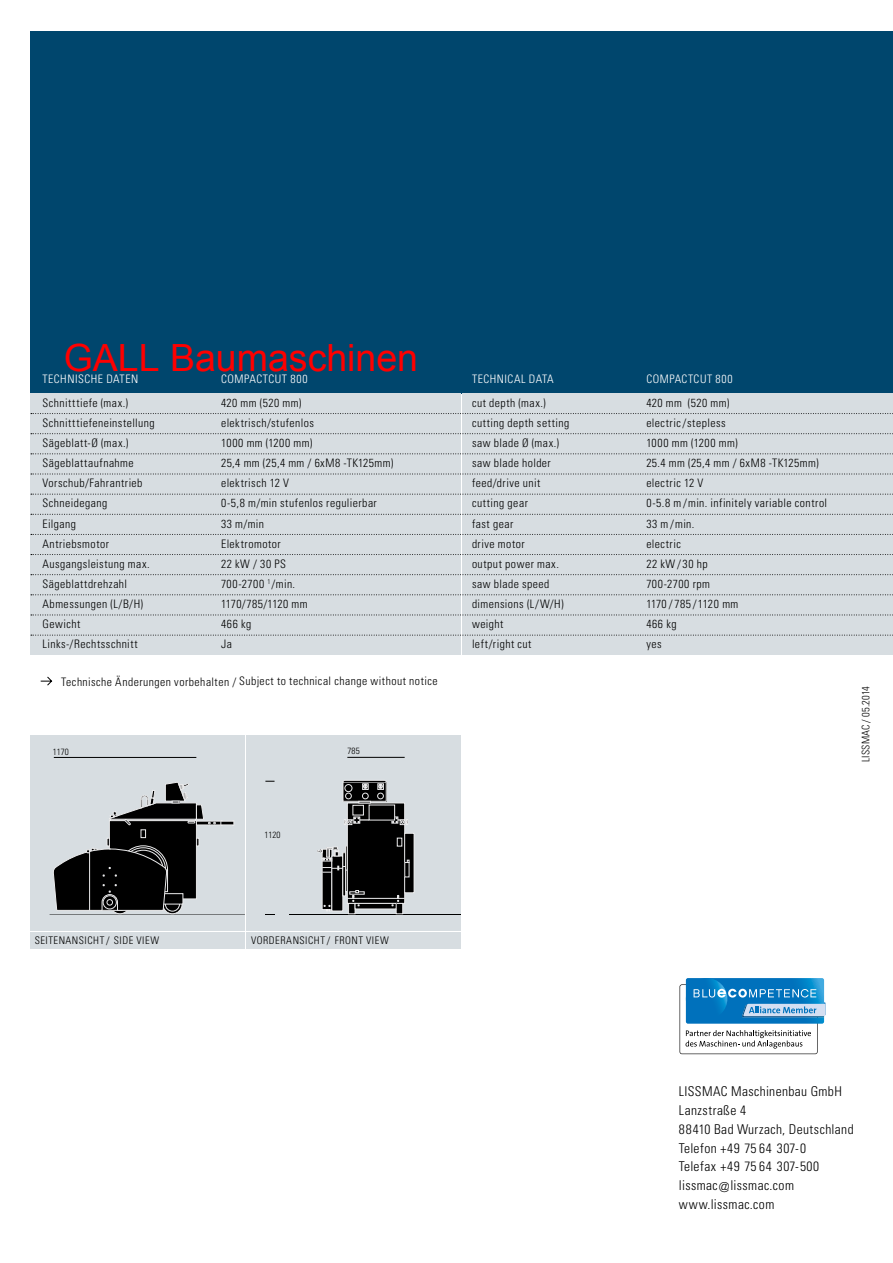
<style>
.page{position:relative;width:893px;height:1263px;background:#fff}
.page>*{position:absolute;margin:0;border:0;box-sizing:border-box;transform-origin:0 0}
.t1{font:37.5px "Arial";color:#f00}
.t2{font:300 condensed 13.5px/18.8px "Univers";letter-spacing:.03em;color:#000}
.t3{font:300 condensed 11.7px/20.1px "Univers";letter-spacing:.04em;color:#000}
.t4{font:300 condensed 11.7px "Univers";letter-spacing:.045em;color:#fff}
.t5{font:300 condensed 10.5px "Univers";letter-spacing:.04em;color:#000}
.t6{font:300 condensed 10.5px "Univers";letter-spacing:.015em;color:#000}
.t7{font:300 condensed 9px "Univers";color:#000}
</style>
<div class="page">
<div style="left:31px;top:31px;width:862px;height:362px;background:#00466d"></div>
<div style="left:31px;top:393px;width:430px;height:262px;background:#d7dde1"></div>
<div style="left:463px;top:393px;width:430px;height:262px;background:#d7dde1"></div>
<svg style="left:31px;top:635px;width:862px;height:1px"></svg>
<svg style="left:31px;top:615px;width:862px;height:1px"></svg>
<svg style="left:31px;top:594px;width:862px;height:1px"></svg>
<svg style="left:31px;top:574px;width:862px;height:1px"></svg>
<svg style="left:31px;top:554px;width:862px;height:1px"></svg>
<svg style="left:31px;top:534px;width:862px;height:1px"></svg>
<svg style="left:31px;top:514px;width:862px;height:1px"></svg>
<svg style="left:31px;top:494px;width:862px;height:1px"></svg>
<svg style="left:31px;top:474px;width:862px;height:1px"></svg>
<svg style="left:31px;top:433px;width:862px;height:1px"></svg>
<svg style="left:31px;top:453px;width:862px;height:1px"></svg>
<svg style="left:31px;top:413px;width:862px;height:1px"></svg>
<svg style="left:680px;top:978px;width:145px;height:76px"></svg>
<div style="left:31px;top:932px;width:214px;height:16px;background:#d7dde1"></div>
<div style="left:247px;top:932px;width:214px;height:16px;background:#d7dde1"></div>
<div style="left:247px;top:735px;width:214px;height:195px;background:#d7dde1"></div>
<div style="left:31px;top:735px;width:214px;height:195px;background:#d7dde1"></div>
<hr style="left:347px;top:757px;width:58px;height:1px;background:#000">
<hr style="left:54px;top:757px;width:142px;height:1px;background:#000">
<hr style="left:289px;top:914px;width:172px;height:1px;background:#000">
<svg style="left:349px;top:805px;width:54px;height:13px"></svg>
<div style="left:347px;top:803px;width:58px;height:17px;border:1px solid #ebebec"></div>
<div style="left:353px;top:805px;width:10px;height:10px;background:#000"></div>
<div style="left:353px;top:805px;width:11px;height:10px;border:1px solid #ebebec"></div>
<div style="left:347px;top:820px;width:58px;height:83px;background:#000"></div>
<div style="left:347px;top:820px;width:58px;height:84px;border:1px solid #ebebec"></div>
<hr style="left:347px;top:898px;width:58px;height:1px;background:#ebebec">
<div style="left:349px;top:903px;width:6px;height:11px;background:#000"></div>
<div style="left:348px;top:903px;width:7px;height:11px;border:1px solid #ebebec"></div>
<div style="left:396px;top:903px;width:7px;height:11px;background:#000"></div>
<div style="left:396px;top:903px;width:7px;height:11px;border:1px solid #ebebec"></div>
<div style="left:355px;top:903px;width:41px;height:6px;background:#000"></div>
<div style="left:355px;top:903px;width:41px;height:6px;border:1px solid #ebebec"></div>
<div style="left:405px;top:833px;width:9px;height:60px;background:#000"></div>
<div style="left:404px;top:833px;width:10px;height:60px;border:1px solid #ebebec"></div>
<div style="left:397px;top:838px;width:5px;height:8px;border:1px solid #ebebec"></div>
<svg style="left:392px;top:817px;width:16px;height:8px"></svg>
<svg style="left:344px;top:817px;width:16px;height:8px"></svg>
<svg style="left:392px;top:895px;width:7px;height:11px"></svg>
<div style="left:369px;top:805px;width:26px;height:15px;background:#000"></div>
<svg style="left:317px;top:845px;width:47px;height:66px"></svg>
<svg style="left:343px;top:780px;width:44px;height:23px"></svg>
<div style="left:109px;top:820px;width:87px;height:79px;background:#000"></div>
<div style="left:141px;top:829px;width:5px;height:9px;border:1px solid #ebebec"></div>
<svg style="left:109px;top:782px;width:125px;height:44px"></svg>
<svg style="left:50px;top:838px;width:195px;height:77px"></svg>
<svg style="left:40px;top:676px;width:13px;height:10px"></svg>
<h1 class="t1" style="left:64px;top:333px;width:356px">GALL Baumaschinen</h1>
<p class="t4" style="left:43px;top:372px;width:97px">TECHNISCHE DATEN</p>
<p class="t4" style="left:221px;top:372px;width:36px">compactc</p>
<p class="t4" style="left:275px;top:372px;width:34px">ut 800</p>
<p class="t3" style="left:43px;top:392px;width:114px">Schnitttiefe (max.)<br>Schnitttiefeneinstellung<br>Sägeblatt-Ø (max.)<br>Sägeblattaufnahme<br>Vorschub/Fahrantrieb<br>Schneidegang<br>Eilgang<br>Antriebsmotor<br>Ausgangsleistung max.<br>Sägeblattdrehzahl<br>Abmessungen (L/B/H)<br>Gewicht<br>Links-/Rechtsschnitt</p>
<p class="t3" style="left:221px;top:392px;width:174px">420 mm (520 mm) elektrisch/stufenlos<br>1000 mm (1200 mm)<br>25,4 mm (25,4 mm / 6xM8 -TK125mm) elektrisch 12 V<br>0-5,8 m/min stufenlos regulierbar<br>33 m/min<br>Elektromotor<br>22 kW / 30 PS<br>700-2700 <sup>1</sup>/min.<br>1170/785/1120 mm<br>466 kg<br>Ja</p>
<p class="t3" style="left:61px;top:671px;width:378px">Technische Änderungen vorbehalten / Subject to technical change without notice</p>
<p class="t7" style="left:53px;top:746px;width:17px">1170</p>
<p class="t7" style="left:347px;top:745px;width:14px">785</p>
<p class="t7" style="left:265px;top:829px;width:17px">1120</p>
<p class="t4" style="left:472px;top:372px;width:83px">TECHNICAL DATA</p>
<p class="t4" style="left:646px;top:372px;width:36px">compactc</p>
<p class="t4" style="left:700px;top:372px;width:34px">ut 800</p>
<p class="t3" style="left:472px;top:392px;width:99px">cut depth (max.) cutting depth setting saw blade Ø (max.) saw blade holder feed/drive unit cutting gear<br>fast gear<br>drive motor<br>output power max. saw blade speed dimensions (L/W/H) weight<br>left/right cut</p>
<p class="t3" style="left:646px;top:392px;width:182px">420 mm (520 mm)<br>electric/stepless<br>1000 mm (1200 mm)<br>25.4 mm (25,4 mm / 6xM8 -TK125mm) electric 12 V<br>0-5.8 m/min. infinitely variable control<br>33 m /min.<br>electric<br>22 kW/30 hp<br>700-2700 rpm<br>1170 / 785 /1120 mm<br>466 kg<br>yes</p>
<p class="t6" style="left:860px;top:762px;width:77px;rotate:-90deg">LISSMAC / 05.2014</p>
<p class="t5" style="left:35px;top:934px;width:12px">Seitenansicht</p>
<p class="t5" style="left:251px;top:934px;width:42px">Vorderansicht</p>
<p class="t5" style="left:106px;top:934px;width:43px">/ Side View</p>
<p class="t5" style="left:327px;top:934px;width:52px">/ Front View</p>
<p class="t2" style="left:679px;top:1082px;width:176px">LISSMAC Maschinenbau GmbH<br>Lanzstraße 4<br>88410 Bad Wurzach, Deutschland<br>Telefon +49 75 64 307-0<br>Telefax +49 75 64 307-500 lissmac@lissmac.com www.lissmac.com</p>
</div>
